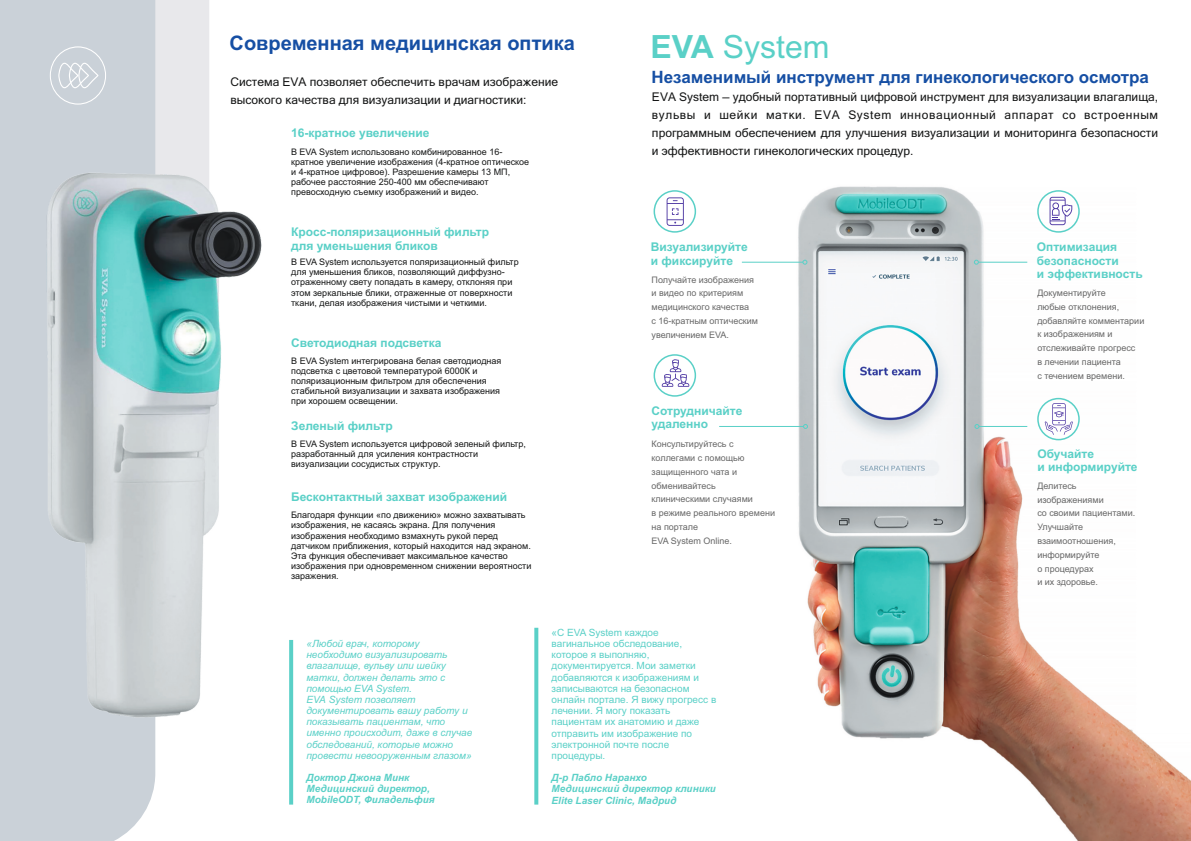
<style>
.page{position:relative;width:1191px;height:841px;background:#fff}
.page>*{position:absolute;margin:0;border:0;box-sizing:border-box;transform-origin:0 0}
.t1{font:32px "Arial";color:#5ad0c7}
.t2{font:700 20px "Arial";color:#164fa4}
.t3{font:700 17px "Arial";color:#164fa4}
.t4{font:12px/18px "Microsoft Sans Serif";color:#151616;text-align:justify}
.t5{font:700 12px/13.4px "Arial";color:#5ad0c7}
.t6{font:10px/11.2px "Arial";color:#5ad0c7}
.t7{font:italic 10px/11.2px "Arial";color:#5ad0c7}
.t8{font:italic 700 10px/11.2px "Arial";color:#5ad0c7}
.t9{font:9px/10.1px "Arial";color:#151616}
.t10{font:9px/13.8px "Arial";color:#676767}
.s1{font-weight:700}
</style>
<div class="page">
<img style="left:656px;top:186px;width:534px;height:655px">
<hr style="left:741px;top:262px;width:61px;height:1px;background:#5ad0c7">
<svg style="left:802px;top:260px;width:5px;height:5px"></svg>
<hr style="left:719px;top:426px;width:84px;height:1px;background:#5ad0c7">
<svg style="left:802px;top:424px;width:5px;height:5px"></svg>
<hr style="left:978px;top:262px;width:48px;height:1px;background:#5ad0c7">
<svg style="left:973px;top:260px;width:5px;height:5px"></svg>
<hr style="left:978px;top:426px;width:48px;height:1px;background:#5ad0c7">
<svg style="left:974px;top:424px;width:5px;height:5px"></svg>
<svg style="left:289px;top:640px;width:4px;height:165px"></svg>
<svg style="left:534px;top:628px;width:4px;height:177px"></svg>
<svg style="left:1049px;top:197px;width:22px;height:28px"></svg>
<div style="left:1036px;top:190px;width:43px;height:43px;border:2px solid #5ad0c7;border-radius:50%"></div>
<svg style="left:1044px;top:403px;width:28px;height:32px"></svg>
<div style="left:1036px;top:398px;width:43px;height:42px;border:2px solid #5ad0c7;border-radius:50%"></div>
<div style="left:155px;top:0;width:54px;height:152px;background:#e8e8eb"></div>
<div style="left:0;top:0;width:155px;height:841px;background:#cad1d8"></div>
<svg style="left:50px;top:46px;width:56px;height:59px;background:#d0d6dc"></svg>
<svg style="left:666px;top:197px;width:17px;height:29px"></svg>
<div style="left:653px;top:190px;width:43px;height:43px;border:2px solid #5ad0c7;border-radius:50%"></div>
<svg style="left:661px;top:359px;width:28px;height:28px"></svg>
<div style="left:653px;top:354px;width:43px;height:43px;border:2px solid #5ad0c7;border-radius:50%"></div>
<img style="left:15px;top:152px;width:247px;height:608px">
<h2 class="t2" style="left:229px;top:35px;width:347px">Современная медицинская оптика</h2>
<h3 class="t4" style="left:230px;top:74px;width:329px">Система EVA позволяет обеспечить врачам изображение высокого качества для визуализации и диагностики:</h3>
<h3 class="t5" style="left:291px;top:127px;width:140px">16-кратное увеличение</h3>
<p class="t9" style="left:291px;top:148px;width:239px">В EVA System использовано комбинированное 16- кратное увеличение изображения (4-кратное оптическое и 4-кратное цифровое). Разрешение камеры 13 МП, рабочее расстояние 250-400 мм обеспечивают превосходную съемку изображений и видео.</p>
<h1 class="t1" style="left:650px;top:35px;width:181px"><span class="s1">EVA</span> System</h1>
<h3 class="t3" style="left:651px;top:71px;width:499px">Незаменимый инструмент для гинекологического осмотра</h3>
<p class="t4" style="left:651px;top:89px;width:507px">EVA System — удобный портативный цифровой инструмент для визуализации влагалища, вульвы и шейки матки. EVA System инновационный аппарат со встроенным программным обеспечением для улучшения визуализации и мониторинга безопасности и эффективности гинекологических процедур.</p>
<h3 class="t5" style="left:291px;top:226px;width:199px;line-height:14px">Кросс-поляризационный фильтр для уменьшения бликов</h3>
<h3 class="t5" style="left:650px;top:242px;width:99px">Визуализируйте</h3>
<h3 class="t5" style="left:1036px;top:242px;width:107px">Оптимизация безопасности<br>и эффективность</h3>
<p class="t9" style="left:291px;top:258px;width:229px">В EVA System используется поляризационный фильтр</p>
<h3 class="t5" style="left:650px;top:255px;width:84px">и фиксируйте</h3>
<p class="t9" style="left:291px;top:268px;width:223px">для уменьшения бликов, позволяющий диффузно&shy;отраженному свету попадать в камеру, отклоняя при этом зеркальные блики, отраженные от поверхности ткани, делая изображения чистыми и четкими.</p>
<p class="t10" style="left:651px;top:273px;width:108px">Получайте изображения и видео по критериям медицинского качества<br>с 16-кратным оптическим увеличением EVA.</p>
<p class="t10" style="left:1036px;top:287px;width:108px">Документируйте<br>любые отклонения, добавляйте комментарии к изображениям и отслеживайте прогресс<br>в лечении пациента<br>с течением времени.</p>
<h3 class="t5" style="left:291px;top:337px;width:152px">Светодиодная подсветка</h3>
<p class="t9" style="left:291px;top:356px;width:212px">В EVA System интегрирована белая светодиодная подсветка с цветовой температурой 6000К и поляризационным фильтром для обеспечения стабильной визуализации и захвата изображения при хорошем освещении.</p>
<p class="t9" style="left:291px;top:440px;width:236px">В EVA System используется цифровой зеленый фильтр, разработанный для усиления контрастности визуализации сосудистых структур.</p>
<h3 class="t5" style="left:651px;top:405px;width:92px">Сотрудничайте удаленно</h3>
<h3 class="t5" style="left:291px;top:421px;width:103px">Зеленый фильтр</h3>
<p class="t10" style="left:651px;top:438px;width:125px">Консультируйтесь с коллегами с помощью защищенного чата и обменивайтесь клиническими случаями<br>в режиме реального времени на портале<br>EVA System Online.</p>
<h3 class="t5" style="left:1036px;top:448px;width:102px">Обучайте<br>и информируйте</h3>
<p class="t10" style="left:1036px;top:480px;width:99px">Делитесь изображениями<br>со своими пациентами.<br>Улучшайте взаимоотношения, информируйте<br>о процедурах<br>и их здоровье.</p>
<h3 class="t5" style="left:291px;top:492px;width:217px">Бесконтактный захват изображений</h3>
<p class="t9" style="left:291px;top:511px;width:242px">Благодаря функции «по движению» можно захватывать изображения, не касаясь экрана. Для получения изображения необходимо взмахнуть рукой перед датчиком приближения, который находится над экраном.<br>Эта функция обеспечивает максимальное качество изображения при одновременном снижении вероятности заражения.</p>
<p class="t7" style="left:306px;top:639px;width:167px">«Любой врач, которому необходимо визуализировать влагалище, вульву или шейку матки, должен делать это с помощью EVA System.<br>EVA System позволяет документировать вашу работу и показывать пациентам, что именно происходит, даже в случае обследований, которые можно провести невооруженным глазом»</p>
<p class="t8" style="left:306px;top:773px;width:130px">Доктор Джона Минк<br>Медицинский директор,<br>MobileODT, Филадельфия</p>
<p class="t6" style="left:551px;top:628px;width:166px">«С EVA System каждое вагинальное обследование, которое я выполняю, документируется. Мои заметки добавляются к изображениям и записываются на безопасном онлайн портале. Я вижу прогресс в лечении. Я могу показать пациентам их анатомию и даже отправить им изображение по электронной почте после процедуры.</p>
<p class="t8" style="left:551px;top:773px;width:166px">Д-р Пабло Наранхо<br>Медицинский директор клиники<br>Elite Laser Clinic, Мадрид</p>
</div>
